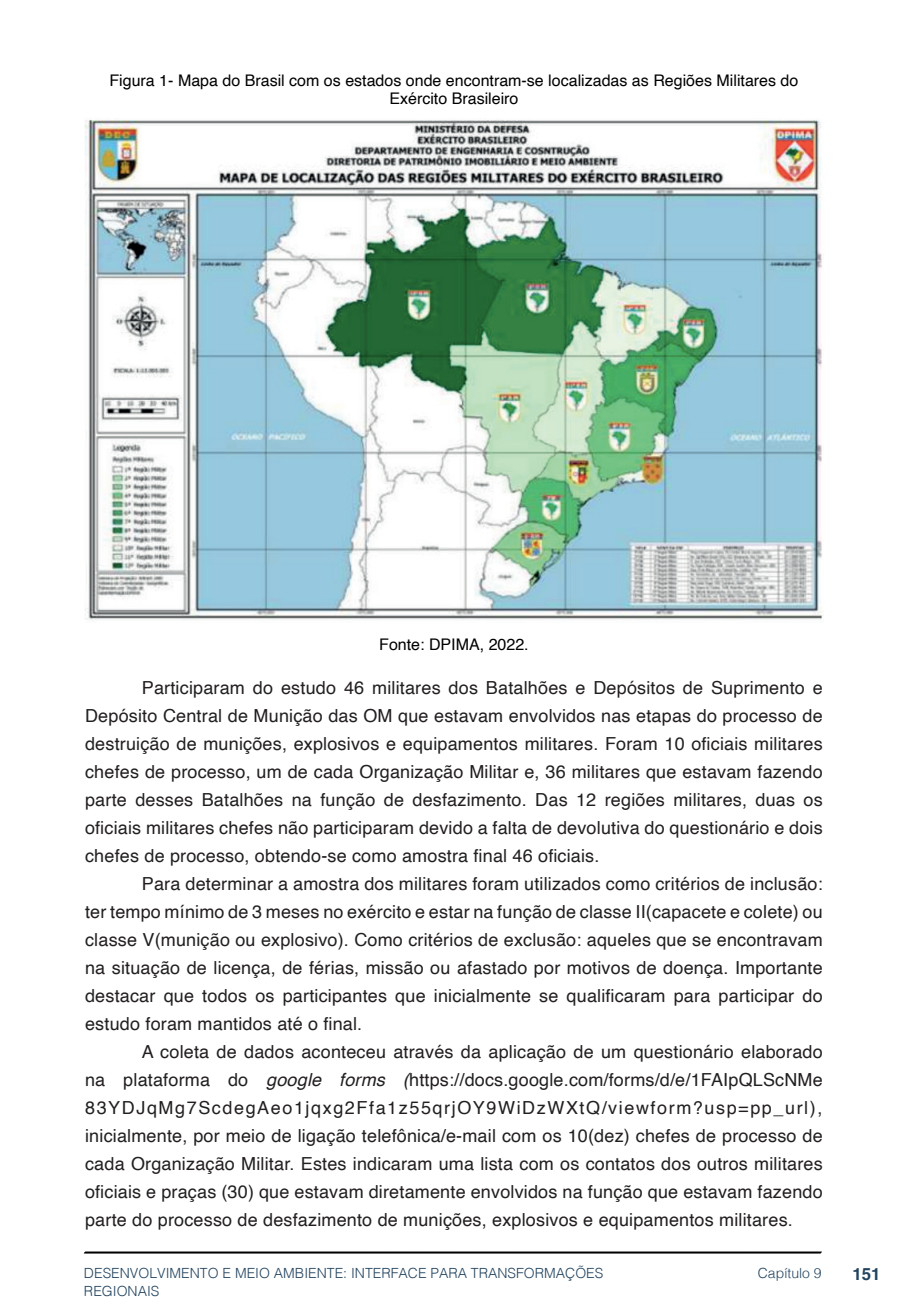
<style>
.page{position:relative;width:908px;height:1304px;background:#fff}
.page>*{position:absolute;margin:0;border:0;box-sizing:border-box;transform-origin:0 0}
.txt{font:18px/28px "Helvetica";letter-spacing:.01em;color:#231f20;text-align:justify}
.t1{font:700 16.8px "Helvetica";color:#23445f}
.imagens_graf_tab{font:16px/18px "Helvetica";color:#000;text-align:center}
.t2{font:300 14px/18px "Helvetica";color:#23445f}
.s1{font-style:italic}
</style>
<div class="page">
<svg style="left:84px;top:1251px;width:737px;height:3px;background:#515151"></svg>
<img style="left:85px;top:118px;width:737px;height:503px">
<p class="imagens_graf_tab" style="left:109px;top:72px;width:690px">Figura 1- Mapa do Brasil com os estados onde encontram-se localizadas as Regiões Militares do<br>Exército Brasileiro</p>
<p class="imagens_graf_tab" style="left:379px;top:636px;width:151px">Fonte: DPIMA, 2022.</p>
<p class="txt" style="left:85px;top:674px;width:738px;text-indent:57px">Participaram do estudo 46 militares dos Batalhões e Depósitos de Suprimento e Depósito Central de Munição das OM que estavam envolvidos nas etapas do processo de destruição de munições, explosivos e equipamentos militares. Foram 10 oficiais militares chefes de processo, um de cada Organização Militar e, 36 militares que estavam fazendo parte desses Batalhões na função de desfazimento. Das 12 regiões militares, duas os oficiais militares chefes não participaram devido a falta de devolutiva do questionário e dois chefes de processo, obtendo-se como amostra final 46 oficiais.</p>
<p class="txt" style="left:85px;top:870px;width:738px;text-indent:57px">Para determinar a amostra dos militares foram utilizados como critérios de inclusão: ter tempo mínimo de 3 meses no exército e estar na função de classe II(capacete e colete) ou classe V(munição ou explosivo). Como critérios de exclusão: aqueles que se encontravam na situação de licença, de férias, missão ou afastado por motivos de doença. Importante destacar que todos os participantes que inicialmente se qualificaram para participar do estudo foram mantidos até o final.</p>
<p class="txt" style="left:85px;top:1038px;width:738px;text-indent:57px">A coleta de dados aconteceu através da aplicação de um questionário elaborado na plataforma do <span class="s1">google forms (</span>https://docs.google.com/forms/d/e/1FAIpQLScNMe 83YDJqMg7ScdegAeo1jqxg2Ffa1z55qrjOY9WiDzWXtQ/viewform?usp=pp_url), inicialmente, por meio de ligação telefônica/e-mail com os 10(dez) chefes de processo de cada Organização Militar. Estes indicaram uma lista com os contatos dos outros militares oficiais e praças (30) que estavam diretamente envolvidos na função que estavam fazendo parte do processo de desfazimento de munições, explosivos e equipamentos militares.</p>
<p class="t2" style="left:84px;top:1263px;width:520px">DESENVOLVIMENTO E MEIO AMBIENTE: INTERFACE PARA TRANSFORMAÇÕES<br>REGIONAIS</p>
<p class="t2" style="left:757px;top:1263px;width:65px">Capítulo 9</p>
<p class="t1" style="left:851px;top:1264px;width:30px">151</p>
</div>
